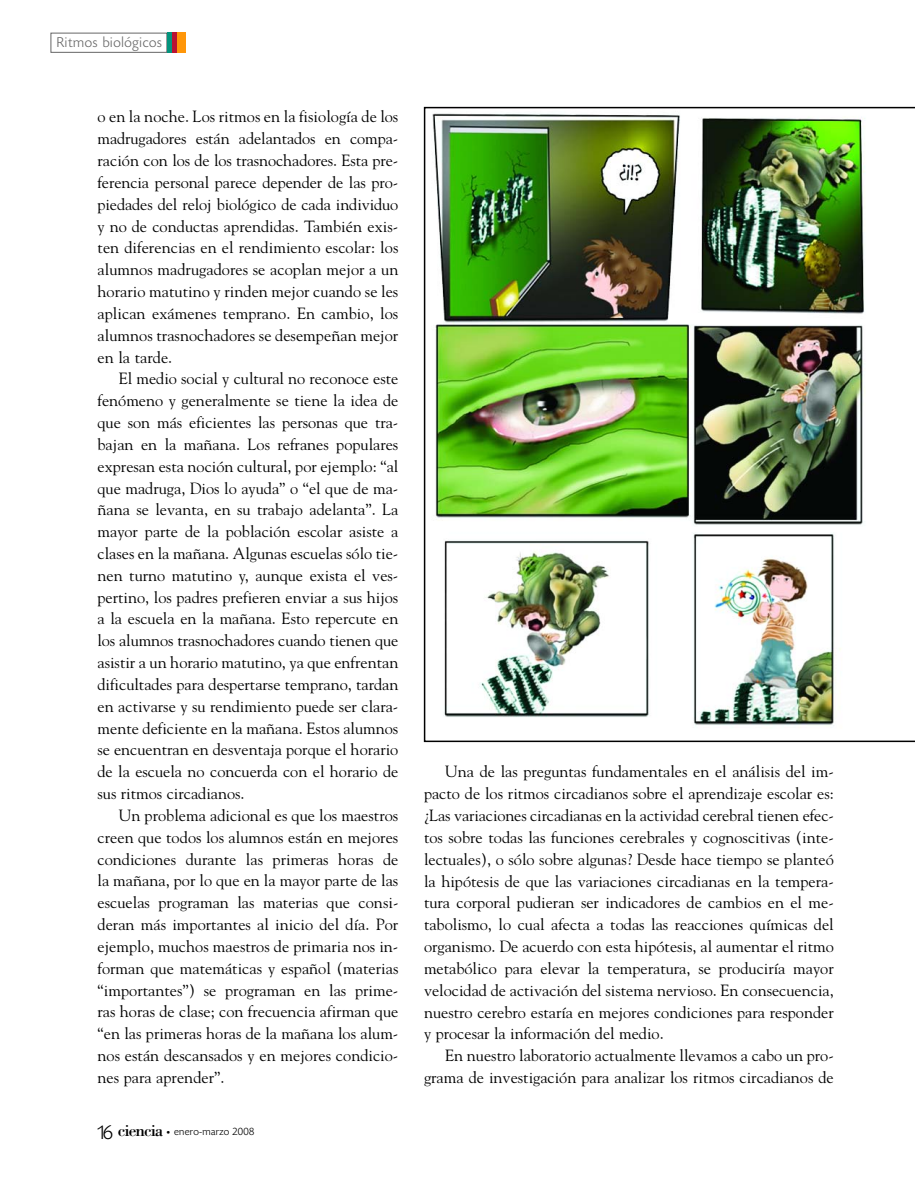
<style>
.page{position:relative;width:915px;height:1191px;background:#fff}
.page>*{position:absolute;margin:0;border:0;box-sizing:border-box;transform-origin:0 0}
.t1{font:17.25px "Bodoni";letter-spacing:-.05em;color:#000}
.t2{font:16.2px/21.8px "Goudy";color:#000;text-align:justify}
.t3{font:300 15px "Today HEF";letter-spacing:.045em;color:#666}
.t4{font:300 11.25px "Today HEF";letter-spacing:.025em;color:#000}
.s1{font-family:"Today HEF";font-weight:300;font-size:21px}
.s2{font-family:"Officina Sans";font-weight:400;font-size:7.5px}
</style>
<div class="page">
<div style="left:50px;top:33px;width:117px;height:20px;border:1px solid #666"></div>
<div style="left:176px;top:33px;width:9px;height:20px;background:#ff9608"></div>
<hr style="left:172px;top:33px;width:4px;height:20px;background:#ba1234">
<div style="left:167px;top:33px;width:5px;height:20px;background:#04947d"></div>
<img style="left:423px;top:107px;width:491px;height:635px">
<p class="t3" style="left:57px;top:36px;width:107px">Ritmos biológicos</p>
<p class="t2" style="left:97px;top:107px;width:302px">o en la noche. Los ritmos en la fisiología de los madrugadores están adelantados en compa&shy;ración con los de los trasnochadores. Esta pre&shy;ferencia personal parece depender de las pro&shy;piedades del reloj biológico de cada individuo y no de conductas aprendidas. También exis&shy;ten diferencias en el rendimiento escolar: los alumnos madrugadores se acoplan mejor a un horario matutino y rinden mejor cuando se les aplican exámenes temprano. En cambio, los alumnos trasnochadores se desempeñan mejor en la tarde.</p>
<p class="t2" style="left:97px;top:369px;width:302px;text-indent:21px">El medio social y cultural no reconoce este fenómeno y generalmente se tiene la idea de que son más eficientes las personas que tra&shy;bajan en la mañana. Los refranes populares expresan esta noción cultural, por ejemplo: “al que madruga, Dios lo ayuda” o “el que de ma&shy;ñana se levanta, en su trabajo adelanta”. La mayor parte de la población escolar asiste a clases en la mañana. Algunas escuelas sólo tie&shy;nen turno matutino y, aunque exista el ves&shy;pertino, los padres prefieren enviar a sus hijos a la escuela en la mañana. Esto repercute en los alumnos trasnochadores cuando tienen que asistir a un horario matutino, ya que enfrentan dificultades para despertarse temprano, tardan en activarse y su rendimiento puede ser clara&shy;mente deficiente en la mañana. Estos alumnos se encuentran en desventaja porque el horario de la escuela no concuerda con el horario de sus ritmos circadianos.</p>
<p class="t2" style="left:97px;top:805px;width:302px;text-indent:21px">Un problema adicional es que los maestros creen que todos los alumnos están en mejores condiciones durante las primeras horas de la mañana, por lo que en la mayor parte de las escuelas programan las materias que consi&shy;deran más importantes al inicio del día. Por ejemplo, muchos maestros de primaria nos in&shy;forman que matemáticas y español (materias “importantes”) se programan en las prime&shy;ras horas de clase; con frecuencia afirman que “en las primeras horas de la mañana los alum&shy;nos están descansados y en mejores condicio&shy;nes para aprender”.</p>
<p class="t1" style="left:97px;top:1124px;width:67px"><span class="s1">16</span> ciencia</p>
<p class="t4" style="left:166px;top:1127px;width:89px"><span class="s2">•</span> enero-marzo 2008</p>
<p class="t2" style="left:424px;top:762px;width:411px;text-indent:21px">Una de las preguntas fundamentales en el análisis del im&shy;pacto de los ritmos circadianos sobre el aprendizaje escolar es: ¿Las variaciones circadianas en la actividad cerebral tienen efec&shy;tos sobre todas las funciones cerebrales y cognoscitivas (inte&shy;lectuales), o sólo sobre algunas? Desde hace tiempo se planteó la hipótesis de que las variaciones circadianas en la tempera&shy;tura corporal pudieran ser indicadores de cambios en el me&shy;tabolismo, lo cual afecta a todas las reacciones químicas del organismo. De acuerdo con esta hipótesis, al aumentar el ritmo metabólico para elevar la temperatura, se produciría mayor velocidad de activación del sistema nervioso. En consecuencia, nuestro cerebro estaría en mejores condiciones para responder y procesar la información del medio.</p>
<p class="t2" style="left:424px;top:1046px;width:411px;text-align:right">En nuestro laboratorio actualmente llevamos a cabo un pro&shy;grama de investigación para analizar los ritmos circadianos de</p>
</div>
